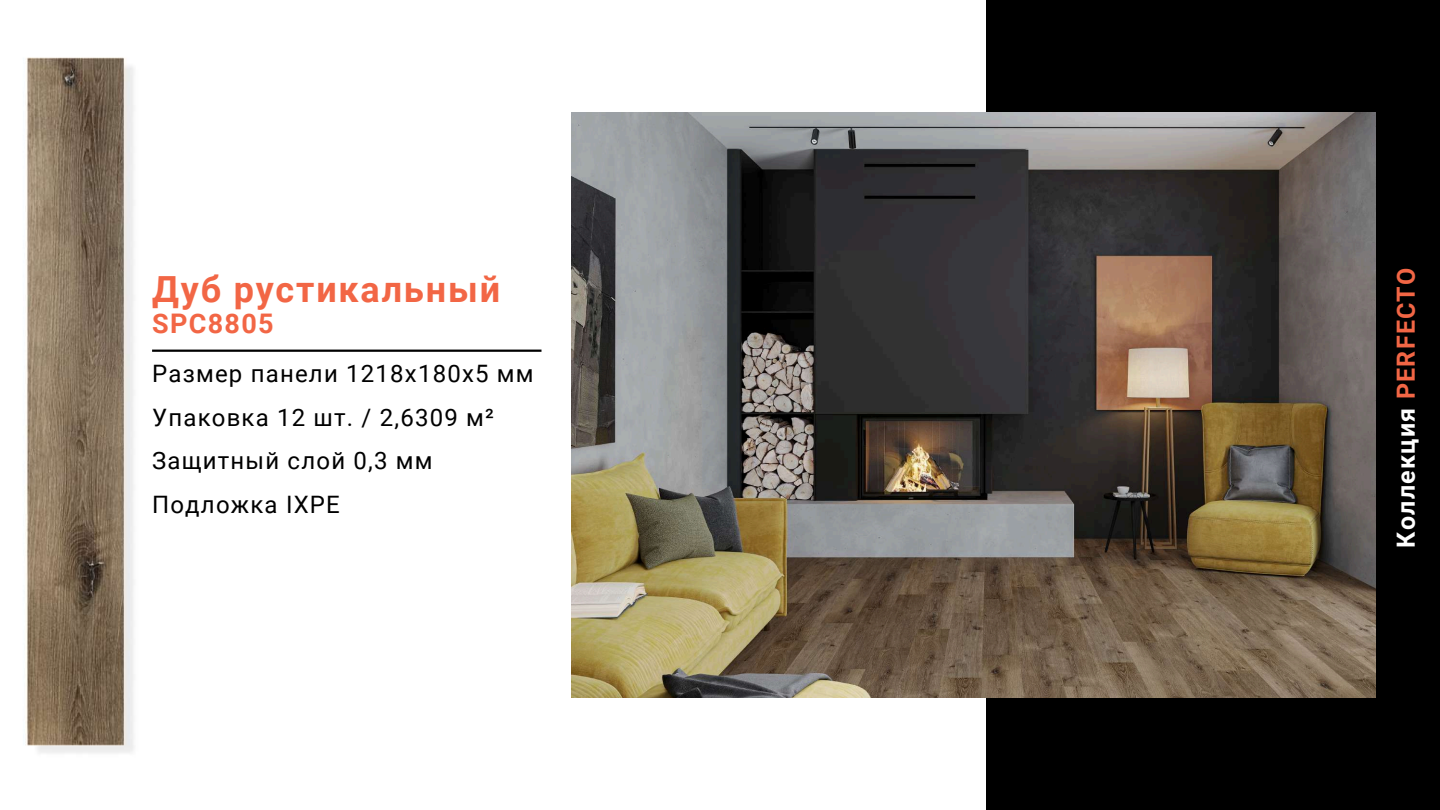
<style>
.page{position:relative;width:1440px;height:810px;background:#000}
.page>*{position:absolute;margin:0;border:0;box-sizing:border-box;transform-origin:0 0}
.t1{font:700 36px "Roboto";letter-spacing:.05em;color:#f26645}
.t2{font:700 27px "Roboto";letter-spacing:.05em;color:#f26645}
.t3{font:700 25px "Roboto";letter-spacing:.05em;color:#fff}
.t4{font:24px/43.5px "Roboto";letter-spacing:.05em;color:#000}
.s1{color:#f26645}
</style>
<div class="page">
<div style="left:0;top:0;width:986px;height:810px;background:#fff"></div>
<img style="left:572px;top:112px;width:803px;height:585px">
<img style="left:25px;top:57px;width:109px;height:696px">
<hr style="left:152px;top:350px;width:390px;height:2px;background:#000">
<h1 class="t1" style="left:152px;top:269px;width:349px">Дуб рустикальный</h1>
<p class="t2" style="left:152px;top:308px;width:123px">SPC8805</p>
<p class="t4" style="left:152px;top:353px;width:383px">Размер панели 1218x180x5 мм<br>Упаковка 12 шт. / 2,6309 м²<br>Защитный слой 0,3 мм<br>Подложка IXPE</p>
<p class="t3" style="left:1392px;top:548px;width:282px;rotate:-90deg">Коллекция <span class="s1">PERFECTO</span></p>
</div>
